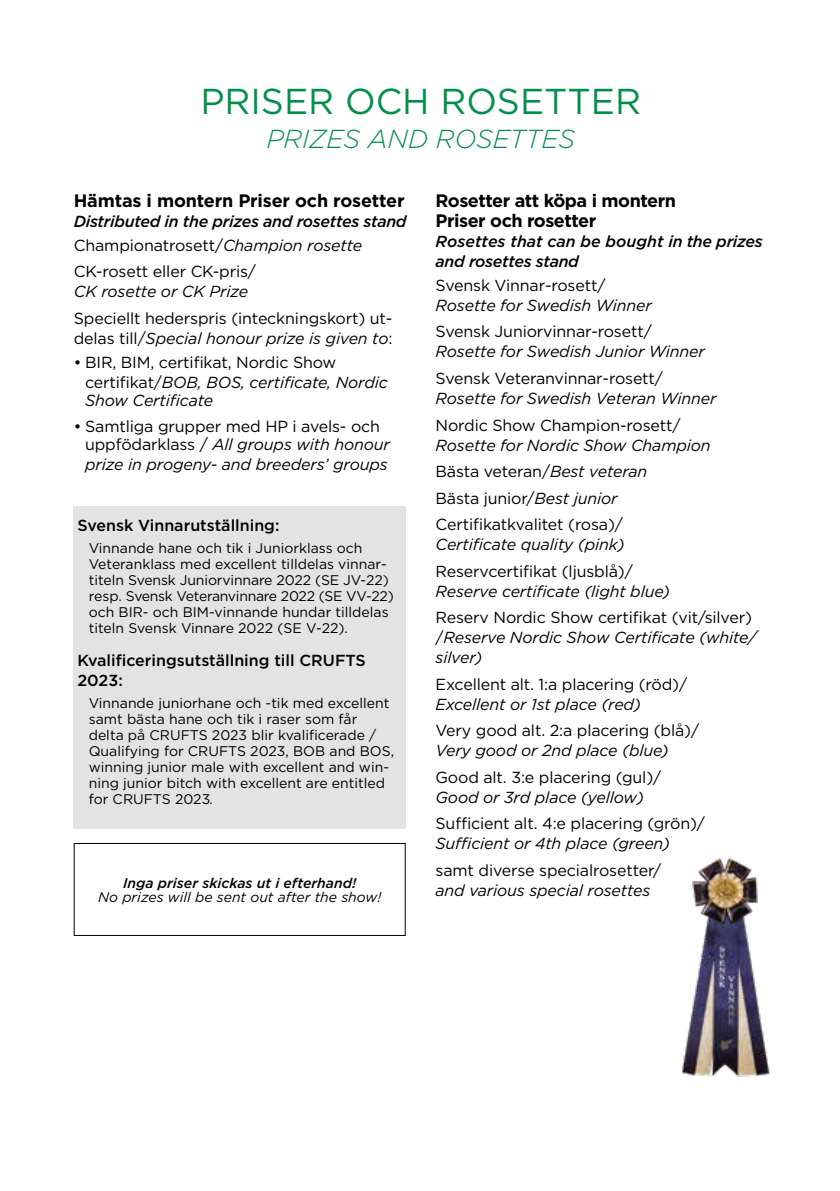
<style>
.page{position:relative;width:840px;height:1191px;background:#fff}
.page>*{position:absolute;margin:0;border:0;box-sizing:border-box;transform-origin:0 0}
.t1{font:36px "Gotham";color:#00904a}
.t2{font:italic 300 26px "Gotham";color:#00904a}
.t3{font:700 18px/20px "Gotham";letter-spacing:-.025em;color:#000}
.t4{font:16px/26.6px "Gotham";letter-spacing:-.01em;color:#000}
.t5{font:italic 16px/20px "Gotham";letter-spacing:-.01em;color:#000}
.t6{font:italic 500 16px/23.6px "Gotham";letter-spacing:-.02em;color:#000}
.t7{font:500 16px/20px "Gotham";color:#000}
.t8{font:14px/16px "Gotham";color:#000}
.t9{font:italic 14px "Gotham";color:#000}
.t10{font:italic 500 14px "Gotham";color:#000}
.s1{font-weight:400;font-style:normal}
.s2{font-weight:400}
.s3{font-style:italic}
.s4{font-size:16.2px}
.s5{font-style:italic;font-size:13px}
.s6{font-style:normal}
</style>
<div class="page">
<div style="left:74px;top:843px;width:331px;height:93px;border:1px solid #000"></div>
<div style="left:74px;top:506px;width:331px;height:322px;background:#e3e3e3"></div>
<img style="left:682px;top:858px;width:88px;height:219px">
<h1 class="t1" style="left:200px;top:78px;width:442px">PRISER OCH ROSETTER</h1>
<h2 class="t2" style="left:266px;top:122px;width:310px">PRIZES AND ROSETTES</h2>
<p class="t3" style="left:74px;top:191px;width:332px">Hämtas i montern Priser och rosetter</p>
<p class="t6" style="left:74px;top:209px;width:334px">Distributed in the prizes and rosettes stand<br><span class="s1">Championatrosett/</span><span class="s2">Champion rosette</span></p>
<p class="t4" style="left:74px;top:258px;width:184px">CK-rosett eller CK-pris/</p>
<p class="t5" style="left:74px;top:281px;width:176px">CK rosette or CK Prize</p>
<p class="t4" style="left:74px;top:308px;width:320px;line-height:20px">Speciellt hederspris (inteckningskort) ut&shy;delas till/<span class="s3">Special honour prize is given to</span>:</p>
<p class="t4" style="left:85px;top:351px;width:304px;line-height:20px;text-indent:-11px">• BIR, BIM, certifikat, Nordic Show certifikat/<span class="s3">BOB, BOS, certificate, Nordic</span></p>
<p class="t5" style="left:85px;top:389px;width:129px">Show Certificate</p>
<p class="t4" style="left:85px;top:417px;width:306px;line-height:18px;text-indent:-11px">• Samtliga grupper med HP i avels- och uppfödarklass <span class="s4">/</span> <span class="s3">All groups with honour</span></p>
<p class="t5" style="left:85px;top:454px;width:304px">prize in progeny- and breeders’ groups</p>
<p class="t7" style="left:77px;top:515px;width:203px">Svensk Vinnarutställning:</p>
<p class="t8" style="left:89px;top:540px;width:306px">Vinnande hane och tik i Juniorklass och Veteranklass med excellent tilldelas vinnar&shy;titeln Svensk Juniorvinnare 2022 (SE JV-22) resp. Svensk Veteranvinnare 2022 (SE VV-22) och BIR- och BIM-vinnande hundar tilldelas titeln Svensk Vinnare 2022 (SE V-22).</p>
<p class="t7" style="left:77px;top:650px;width:290px">Kvalificeringsutställning till CRUFTS<br>2023:</p>
<p class="t8" style="left:89px;top:694px;width:307px">Vinnande juniorhane och -tik med excellent samt bästa hane och tik i raser som får delta på CRUFTS 2023 blir kvalificerade / Qualifying for CRUFTS 2023, BOB and BOS, winning junior male with excellent and win&shy;ning junior bitch with excellent are entitled for CRUFTS 2023<span class="s5">.</span></p>
<p class="t10" style="left:123px;top:874px;width:235px">Inga priser skickas ut i efterhand!</p>
<p class="t9" style="left:98px;top:888px;width:284px">No prizes will be sent out after the show!</p>
<p class="t3" style="left:435px;top:191px;width:242px">Rosetter att köpa i montern<br>Priser och rosetter</p>
<p class="t6" style="left:435px;top:231px;width:328px;line-height:20px">Rosettes that can be bought in the prizes and rosettes stand</p>
<p class="t4" style="left:435px;top:272px;width:171px">Svensk Vinnar-rosett/</p>
<p class="t5" style="left:435px;top:295px;width:218px">Rosette for Swedish Winner</p>
<p class="t4" style="left:435px;top:318px;width:218px">Svensk Juniorvinnar-rosett/</p>
<p class="t5" style="left:435px;top:341px;width:271px">Rosette for Swedish Junior Winner</p>
<p class="t4" style="left:435px;top:365px;width:229px">Svensk Veteranvinnar-rosett/</p>
<p class="t5" style="left:435px;top:388px;width:282px">Rosette for Swedish Veteran Winner</p>
<p class="t4" style="left:435px;top:411px;width:246px">Nordic Show Champion-rosett/</p>
<p class="t4" style="left:435px;top:431px;width:276px"><span class="s3">Rosette for Nordic Show Champion<br></span>Bästa veteran/<span class="s3">Best veteran<br></span>Bästa junior/<span class="s3">Best junior<br></span>Certifikatkvalitet (rosa)/</p>
<p class="t5" style="left:435px;top:534px;width:190px">Certificate quality (pink)</p>
<p class="t4" style="left:435px;top:557px;width:199px">Reservcertifikat (ljusblå)/</p>
<p class="t5" style="left:435px;top:580px;width:236px">Reserve certificate (light blue)</p>
<p class="t5" style="left:435px;top:607px;width:322px"><span class="s6">Reserv Nordic Show certifikat (vit/silver) /</span>Reserve Nordic Show Certificate (white/ silver)</p>
<p class="t4" style="left:435px;top:670px;width:253px">Excellent alt. 1:a placering (röd)/</p>
<p class="t5" style="left:435px;top:693px;width:207px">Excellent or 1st place (red)</p>
<p class="t4" style="left:435px;top:717px;width:265px">Very good alt. 2:a placering (blå)/</p>
<p class="t5" style="left:435px;top:740px;width:235px">Very good or 2nd place (blue)</p>
<p class="t4" style="left:435px;top:763px;width:227px">Good alt. 3:e placering (gul)/</p>
<p class="t5" style="left:435px;top:786px;width:210px">Good or 3rd place (yellow)</p>
<p class="t4" style="left:435px;top:810px;width:271px">Sufficient alt. 4:e placering (grön)/</p>
<p class="t5" style="left:435px;top:833px;width:236px">Sufficient or 4th place (green)</p>
<p class="t4" style="left:435px;top:856px;width:227px">samt diverse specialrosetter/</p>
<p class="t5" style="left:435px;top:879px;width:216px">and various special rosettes</p>
</div>
